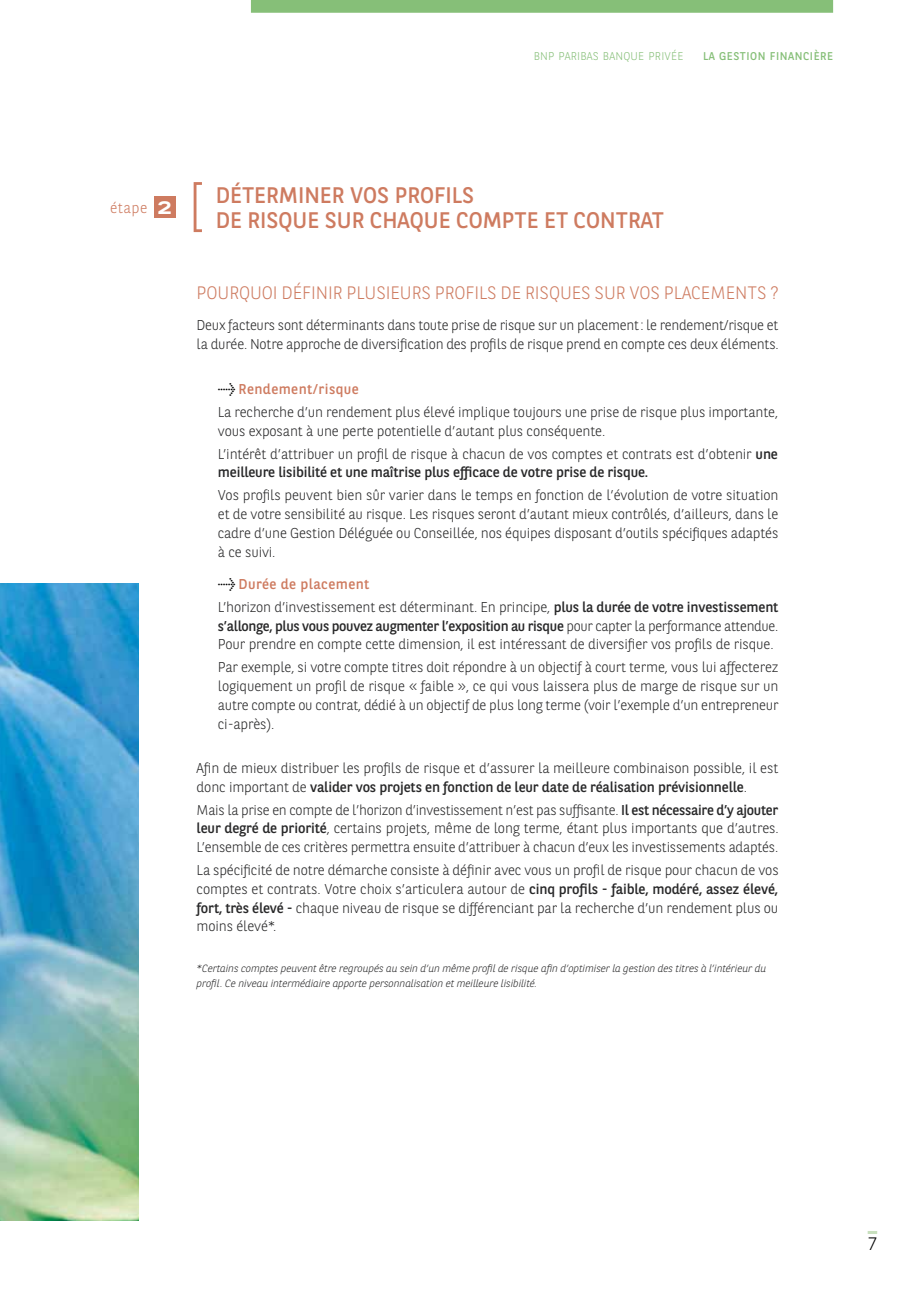
<style>
.page{position:relative;width:915px;height:1297px;background:#fff}
.page>*{position:absolute;margin:0;border:0;box-sizing:border-box;transform-origin:0 0}
.t1{font:22.5px "BNPP Sans";color:#ce7b60}
.t2{font:300 18px "BNPP Sans";letter-spacing:-.005em;color:#ce7b60}
.t3{font:300 18px "BNPP Sans";color:#000}
.t4{font:300 15px "BNPP Sans";color:#ce7b60}
.t5{font:300 14.25px/18.8px "BNPP Sans";letter-spacing:-.01em;color:#282829}
.t6{font:14.25px "BNPP Sans";letter-spacing:-.01em;color:#282829}
.t7{font:300 11.25px "BNPP Sans";letter-spacing:.02em;color:#86bf78}
.t8{font:11.25px "BNPP Sans";color:#86bf78}
.t9{font:italic 300 10.5px/15px "BNPP Sans";letter-spacing:-.01em;color:#282829}
.s1{font-family:"BNPP Title Sans";font-weight:700;font-size:18px;color:#fff}
.s2{font-family:"Meta Plus";font-weight:400;font-size:15px;color:#000}
.s3{font-weight:400;color:#ce7b60}
.s4{font-weight:400}
</style>
<div class="page">
<svg style="left:193px;top:182px;width:9px;height:50px"></svg>
<div style="left:154px;top:196px;width:21px;height:22px;background:#ce7b60"></div>
<img style="left:0;top:583px;width:138px;height:637px">
<svg style="left:867px;top:1231px;width:9px;height:3px"></svg>
<svg style="left:251px;top:0;width:581px;height:13px;background:#88c07a"></svg>
<p class="t7" style="left:533px;top:48px;width:151px">BNP PARIBAS BANQUE PRIVÉE</p>
<p class="t8" style="left:702px;top:48px;width:31px">LA GESTION</p>
<p class="t8" style="left:769px;top:48px;width:14px">FINANCIÈRE</p>
<p class="t4" style="left:110px;top:198px;width:64px">étape <span class="s1">2</span></p>
<h1 class="t1" style="left:216px;top:180px;width:40px">DéTERMINER</h1>
<h1 class="t1" style="left:350px;top:180px;width:14px">VOS</h1>
<h1 class="t1" style="left:394px;top:180px;width:61px">PROFILS</h1>
<h1 class="t1" style="left:216px;top:205px;width:123px">DERISQUESUR</h1>
<h1 class="t1" style="left:370px;top:205px;width:101px">CHAQUECOMPTE</h1>
<h1 class="t1" style="left:544px;top:205px;width:44px">ET CONTRAT</h1>
<p class="t2" style="left:196px;top:280px;width:33px">Pourqu</p>
<p class="t2" style="left:262px;top:280px;width:58px">oi définir</p>
<p class="t2" style="left:346px;top:280px;width:29px">plusieurs</p>
<p class="t2" style="left:434px;top:280px;width:101px">profils de risques</p>
<p class="t2" style="left:594px;top:280px;width:11px">sur</p>
<p class="t2" style="left:629px;top:280px;width:150px">VOS p lacements ?</p>
<p class="t5" style="left:196px;top:315px;width:583px">Deux facteurs sont déterminants dans toute prise de risque sur un placement: le rendement/risque et la durée. Notre approche de diversification des profils de risque prend en compte ces deux éléments.</p>
<p class="t5" style="left:218px;top:377px;width:561px;line-height:23px"><span class="s2">&gt;</span> <span class="s3">Rendement/risque<br></span>La recherche d’un rendement plus élevé implique toujours une prise de risque plus importante,</p>
<p class="t5" style="left:218px;top:418px;width:561px;line-height:23px">vous exposant à une perte potentielle d’autant plus conséquente.<br>L’intérêt d’attribuer un profil de risque à chacun de vos comptes et contrats est d’obtenir <span class="s4">une</span></p>
<p class="t6" style="left:218px;top:463px;width:431px">meilleure lisibilité et une maîtrise plus efficace de votre prise de risque.</p>
<p class="t5" style="left:218px;top:485px;width:562px;text-align:justify">Vos profils peuvent bien sûr varier dans le temps en fonction de l’évolution de votre situation et de votre sensibilité au risque. Les risques seront d’autant mieux contrôlés, d’ailleurs, dans le cadre d’une Gestion Déléguée ou Conseillée, nos équipes disposant d’outils spécifiques adaptés à ce suivi.</p>
<p class="t5" style="left:218px;top:572px;width:561px;line-height:23px"><span class="s2">&gt;</span> <span class="s3">Durée de placement<br></span>L’horizon d’investissement est déterminant. En principe, <span class="s4">plus la durée de votre investissement</span></p>
<p class="t5" style="left:218px;top:616px;width:561px"><span class="s4">s’allonge, plus vous pouvez augmenter l’exposition au risque</span> pour capter la performance attendue.<br>Pour prendre en compte cette dimension, il est intéressant de diversifier vos profils de risque.</p>
<p class="t5" style="left:218px;top:657px;width:562px;text-align:justify">Par exemple, si votre compte titres doit répondre à un objectif à court terme, vous lui affecterez logiquement un profil de risque « faible », ce qui vous laissera plus de marge de risque sur un autre compte ou contrat, dédié à un objectif de plus long terme (voir l’exemple d’un entrepreneur ci-après).</p>
<p class="t5" style="left:196px;top:758px;width:583px">Afin de mieux distribuer les profils de risque et d’assurer la meilleure combinaison possible, il est donc important de <span class="s4">valider vos projets en fonction de leur date de réalisation prévisionnelle</span>.</p>
<p class="t5" style="left:196px;top:800px;width:583px;text-align:justify">M ais la prise en compte de l’horizon d’investissement n’est pas suffisante. <span class="s4">I l est nécessaire d’y ajouter leur degré de priorité</span>, certains projets, même de long terme, étant plus importants que d’autres.<br>L’ensemble de ces critères permettra ensuite d’attribuer à chacun d’eux les investissements adaptés.</p>
<p class="t5" style="left:196px;top:860px;width:583px;text-align:justify">La spécificité de notre démarche consiste à définir avec vous un profil de risque pour chacun de vos comptes et contrats. Votre choix s’articulera autour de <span class="s4">cinq profils - faible, modéré, assez élevé, fort, très élevé -</span> chaque niveau de risque se différenciant par la recherche d’un rendement plus ou moins élevé*.</p>
<p class="t9" style="left:196px;top:960px;width:571px">*Certains comptes peuvent être regroupés au sein d’un même profil de risque afin d’optimiser la gestion des titres à l’intérieur du profil. Ce niveau intermédiaire apporte personnalisation et meilleure lisibilité.</p>
<p class="t3" style="left:867px;top:1232px;width:11px">7</p>
</div>
